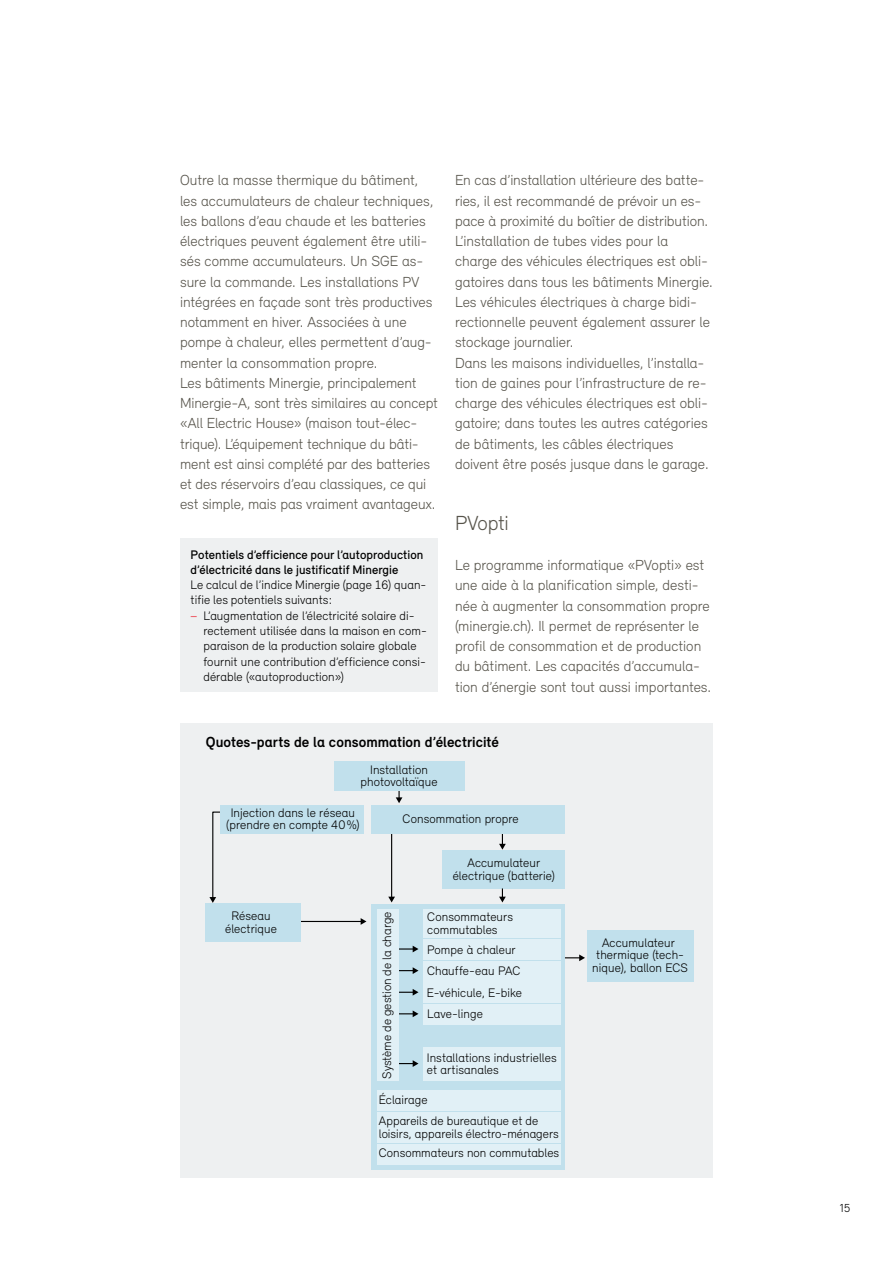
<style>
.page{position:relative;width:893px;height:1263px;background:#fff}
.page>*{position:absolute;margin:0;border:0;box-sizing:border-box;transform-origin:0 0}
.t1{font:300 21px "Relevant";letter-spacing:-.02em;color:#57544b}
.t2{font:300 15px/20.2px "Relevant";color:#57544b}
.t3{font:700 15px "Relevant";letter-spacing:.005em;color:#000}
.t4{font:300 12.75px/12.8px "Relevant";letter-spacing:.005em;color:#000;text-align:center}
.t5{font:500 12.75px/15.3px "Relevant";letter-spacing:.005em;color:#000}
.t6{font:300 12px "Relevant";color:#000}
.s1{font-weight:500;color:#ed6770}
</style>
<div class="page">
<div style="left:180px;top:723px;width:533px;height:454px;background:#eef0f1"></div>
<hr style="left:273px;top:921px;width:89px;height:1px;background:#000">
<svg style="left:361px;top:918px;width:5px;height:7px"></svg>
<svg style="left:499px;top:834px;width:7px;height:16px"></svg>
<svg style="left:209px;top:811px;width:12px;height:92px"></svg>
<div style="left:206px;top:903px;width:95px;height:38px;background:#c1e0ec"></div>
<div style="left:372px;top:904px;width:193px;height:266px;background:#c1e0ec"></div>
<div style="left:587px;top:930px;width:106px;height:52px;background:#c1e0ec"></div>
<hr style="left:391px;top:817px;width:1px;height:81px;background:#000">
<svg style="left:388px;top:897px;width:7px;height:5px"></svg>
<div style="left:443px;top:850px;width:122px;height:38px;background:#c1e0ec"></div>
<div style="left:221px;top:805px;width:143px;height:29px;background:#c1e0ec"></div>
<div style="left:372px;top:805px;width:193px;height:29px;background:#c1e0ec"></div>
<svg style="left:396px;top:790px;width:6px;height:13px"></svg>
<div style="left:334px;top:761px;width:131px;height:29px;background:#c1e0ec"></div>
<div style="left:423px;top:909px;width:138px;height:29px;background:#e1f0f6"></div>
<div style="left:423px;top:939px;width:138px;height:20px;background:#e1f0f6"></div>
<div style="left:423px;top:961px;width:138px;height:20px;background:#e1f0f6"></div>
<div style="left:423px;top:982px;width:138px;height:21px;background:#e1f0f6"></div>
<div style="left:423px;top:1004px;width:138px;height:20px;background:#e1f0f6"></div>
<div style="left:423px;top:1047px;width:138px;height:34px;background:#e1f0f6"></div>
<div style="left:377px;top:1112px;width:184px;height:31px;background:#e1f0f6"></div>
<div style="left:377px;top:1144px;width:184px;height:21px;background:#e1f0f6"></div>
<svg style="left:399px;top:946px;width:19px;height:6px"></svg>
<svg style="left:399px;top:967px;width:19px;height:7px"></svg>
<svg style="left:399px;top:989px;width:19px;height:6px"></svg>
<svg style="left:399px;top:1010px;width:19px;height:7px"></svg>
<svg style="left:399px;top:1060px;width:19px;height:7px"></svg>
<div style="left:377px;top:910px;width:22px;height:171px;background:#e1f0f6"></div>
<svg style="left:499px;top:888px;width:7px;height:14px"></svg>
<svg style="left:565px;top:954px;width:20px;height:7px"></svg>
<div style="left:377px;top:1090px;width:184px;height:21px;background:#e1f0f6"></div>
<div style="left:180px;top:538px;width:258px;height:154px;background:#eef0f1"></div>
<p class="t2" style="left:180px;top:170px;width:259px">Outre la masse thermique du bâtiment, les accumulateurs de chaleur techniques, les ballons d’eau chaude et les batteries électriques peuvent également être utili&shy;sés comme accumulateurs. Un SGE as&shy;sure la commande. Les installations PV intégrées en façade sont très productives notamment en hiver. Associées à une pompe à chaleur, elles permettent d’aug&shy;menter la consommation propre.<br>Les bâtiments Minergie, principalement Minergie-A, sont très similaires au concept «All Electric House» (maison tout-élec&shy;trique). L’équipement technique du bâti&shy;ment est ainsi complété par des batteries et des réservoirs d’eau classiques, ce qui est simple, mais pas vraiment avantageux.</p>
<p class="t5" style="left:191px;top:546px;width:234px">Potentiels d’efficience pour l’autoproduction d’électricité dans le justificatif Minergie</p>
<p class="t4" style="left:191px;top:578px;width:237px">Le calcul de l’indice Minergie (page 16) quan-</p>
<p class="t4" style="left:191px;top:593px;width:143px">tifie les potentiels suivants:</p>
<p class="t4" style="left:191px;top:609px;width:225px"><span class="s1">−</span> L’augmentation de l’électricité solaire di-</p>
<p class="t4" style="left:203px;top:624px;width:225px">rectement utilisée dans la maison en com-</p>
<p class="t4" style="left:203px;top:639px;width:215px">paraison de la production solaire globale</p>
<p class="t4" style="left:203px;top:655px;width:224px">fournit une contribution d’efficience consi-</p>
<p class="t4" style="left:203px;top:670px;width:142px">dérable («autoproduction»)</p>
<p class="t2" style="left:455px;top:170px;width:259px">En cas d’installation ultérieure des batte&shy;ries, il est recommandé de prévoir un es&shy;pace à proximité du boîtier de distribution.<br>L’installation de tubes vides pour la charge des véhicules électriques est obli&shy;gatoires dans tous les bâtiments Minergie.<br>Les véhicules électriques à charge bidi&shy;rectionnelle peuvent également assurer le stockage journalier.<br>Dans les maisons individuelles, l’installa&shy;tion de gaines pour l’infrastructure de re&shy;charge des véhicules électriques est obli&shy;gatoire; dans toutes les autres catégories de bâtiments, les câbles électriques doivent être posés jusque dans le garage.</p>
<h1 class="t1" style="left:455px;top:510px;width:55px">PVopti</h1>
<p class="t2" style="left:455px;top:555px;width:258px">Le programme informatique «PVopti» est une aide à la planification simple, desti&shy;née à augmenter la consommation propre (minergie.ch). Il permet de représenter le profil de consommation et de production du bâtiment. Les capacités d’accumula&shy;tion d’énergie sont tout aussi importantes.</p>
<p class="t3" style="left:206px;top:733px;width:295px">Quotes-parts de la consommation d’électricité</p>
<p class="t4" style="left:361px;top:763px;width:78px">Installation photovoltaïque</p>
<p class="t4" style="left:226px;top:806px;width:135px">Injection dans le réseau (prendre en compte 40%)</p>
<p class="t4" style="left:225px;top:909px;width:53px">Réseau électrique</p>
<p class="t4" style="left:403px;top:812px;width:118px">Consommation propre</p>
<p class="t4" style="left:380px;top:1079px;width:169px;rotate:-90deg">Système de gestion de la charge</p>
<p class="t4" style="left:453px;top:856px;width:104px">Accumulateur électrique (batterie)</p>
<p class="t4" style="left:427px;top:910px;width:87px;text-align:left">Consommateurs commutables</p>
<p class="t4" style="left:427px;top:938px;width:97px;line-height:21.6px;text-align:left">Pompe à chaleur<br>Chauffe-eau PAC<br>E-véhicule, E-bike<br>Lave-linge</p>
<p class="t4" style="left:427px;top:1051px;width:131px;text-align:left">Installations industrielles et artisanales</p>
<p class="t4" style="left:379px;top:1093px;width:50px">Éclairage</p>
<p class="t4" style="left:379px;top:1114px;width:182px;text-align:left">Appareils de bureautique et de loisirs, appareils électro-ménagers</p>
<p class="t4" style="left:379px;top:1146px;width:182px">Consommateurs non commutables</p>
<p class="t4" style="left:592px;top:936px;width:97px">Accumulateur thermique (tech&shy;nique), ballon ECS</p>
<p class="t6" style="left:839px;top:1201px;width:13px">15</p>
</div>
